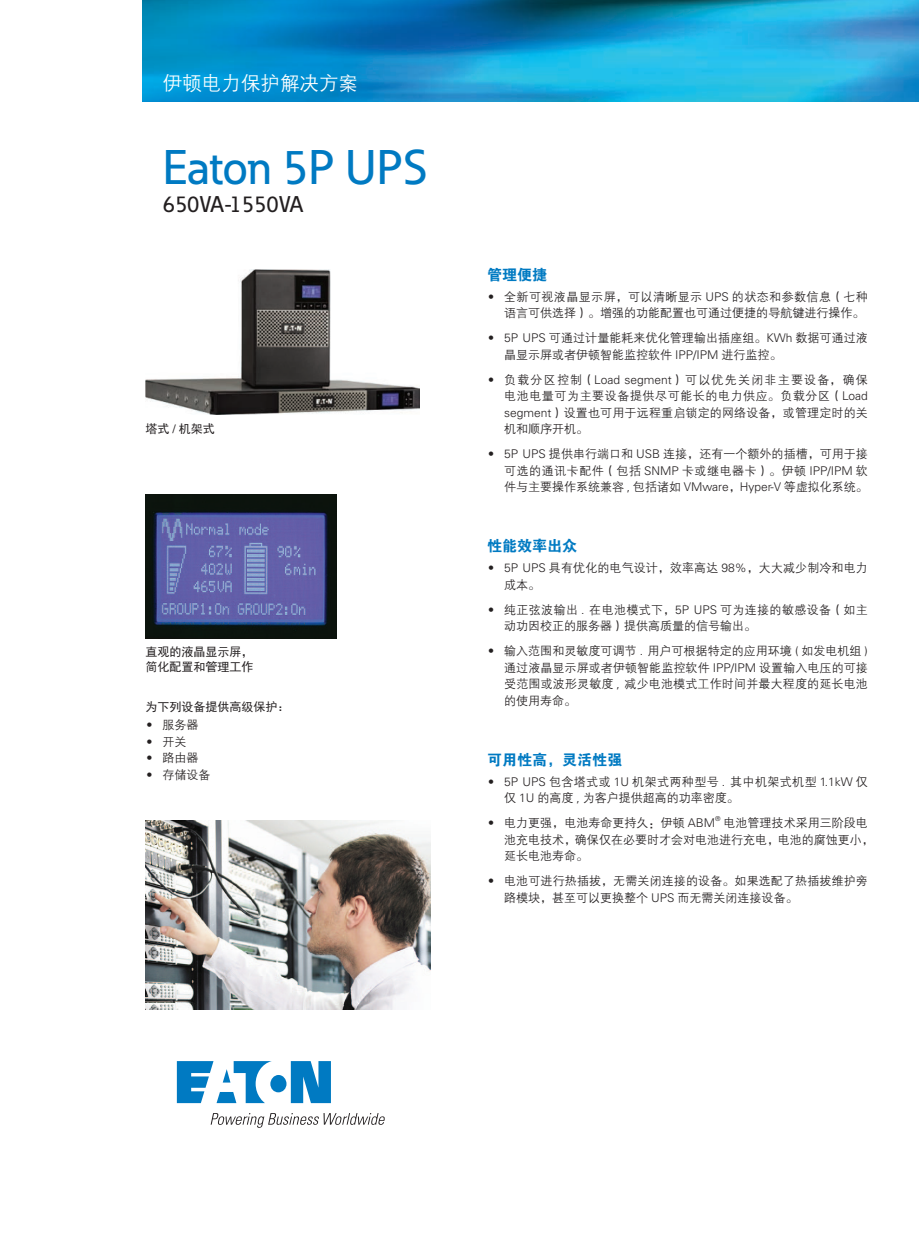
<style>
.page{position:relative;width:919px;height:1238px;background:#fff}
.page>*{position:absolute;margin:0;border:0;box-sizing:border-box;transform-origin:0 0}
.t1{font:500 48px "Eaton";color:#007ac2}
.t2{font:500 22.5px "Eaton";color:#231f20}
.t3{font:19.5px "FZZDXJW GB1 0";color:#fff}
.t4{font:15px "FZDHTJW GB1 0";color:#007ac2}
.t5{font:12px/16.5px "FZZDXJW GB1 0";letter-spacing:.005em;color:#231f20}
.t6{font:12px/16.5px "FZZDXJW GB1 0";letter-spacing:.035em;color:#231f20}
.t7{font:12px/16.5px "FZZDXJW GB1 0";letter-spacing:.03em;color:#231f20}
.t8{font:12px/14.4px "Sim Hei";color:#231f20}
.t9{font:300 6.75px "Univers";color:#231f20}
.s1{font-family:"Univers"}
.s2{font-family:"Univers";font-weight:300}
</style>
<div class="page">
<img style="left:145px;top:494px;width:191px;height:144px">
<img style="left:145px;top:269px;width:274px;height:145px">
<svg style="left:177px;top:1061px;width:154px;height:42px"></svg>
<svg style="left:211px;top:1113px;width:174px;height:14px"></svg>
<img style="left:142px;top:0;width:776px;height:102px">
<img style="left:145px;top:820px;width:285px;height:189px">
<h3 class="t3" style="left:163px;top:73px;width:196px">伊顿电力保护解决方案</h3>
<h1 class="t1" style="left:163px;top:138px;width:266px">Eaton 5P UPS</h1>
<h2 class="t2" style="left:163px;top:190px;width:142px">650VA-1550VA</h2>
<p class="t8" style="left:145px;top:421px;width:71px">塔式 <span class="s1">/</span> 机架式</p>
<p class="t8" style="left:145px;top:645px;width:109px">直观的液晶显示屏，简化配置和管理工作</p>
<p class="t8" style="left:145px;top:700px;width:145px">为下列设备提供高级保护：</p>
<p class="t5" style="left:146px;top:717px;width:54px"><span class="s2">•</span> 服务器</p>
<p class="t5" style="left:146px;top:733px;width:42px"><span class="s2">•</span> 开关</p>
<p class="t5" style="left:146px;top:750px;width:54px"><span class="s2">•</span> 路由器</p>
<p class="t5" style="left:146px;top:766px;width:66px"><span class="s2">•</span> 存储设备</p>
<p class="t4" style="left:487px;top:266px;width:61px">管理便捷</p>
<p class="t5" style="left:488px;top:289px;width:381px;text-align:right"><span class="s2">•</span> 全新可视液晶显示屏，可以清晰显示 <span class="s2">UPS</span> 的状态和参数信息（七种语言可供选择）。增强的功能配置也可通过便捷的导航键进行操作。</p>
<p class="t5" style="left:504px;top:330px;width:365px;text-indent:-16px"><span class="s2">• 5P UPS</span> 可通过计量能耗来优化管理输出插座组。<span class="s2">KWh</span> 数据可通过液晶显示屏或者伊顿智能监控软件 <span class="s2">IPP/IPM</span> 进行监控。</p>
<p class="t5" style="left:504px;top:372px;width:365px;text-align:justify;text-indent:-16px"><span class="s2">•</span> 负载分区控制（<span class="s2">Load segment</span>）可以优先关闭非主要设备，确保电池电量可为主要设备提供尽可能长的电力供应。负载分区（<span class="s2">Load segment</span>）设置也可用于远程重启锁定的网络设备，或管理定时的关机和顺序开机。</p>
<p class="t5" style="left:504px;top:446px;width:365px;text-align:justify;text-indent:-16px"><span class="s2">• 5P UPS</span> 提供串行端口和 <span class="s2">USB</span> 连接，还有一个额外的插槽，可用于接可选的通讯卡配件（包括 <span class="s2">SNMP</span> 卡或继电器卡）。伊顿 <span class="s2">IPP/IPM</span> 软件与主要操作系统兼容 <span class="s2">,</span> 包括诸如 <span class="s2">VMware</span>，<span class="s2">Hyper-V</span> 等虚拟化系统。</p>
<p class="t4" style="left:487px;top:538px;width:91px">性能效率出众</p>
<p class="t5" style="left:504px;top:560px;width:365px;text-indent:-16px"><span class="s2">• 5P UPS</span> 具有优化的电气设计，效率高达 <span class="s2">98%</span>，大大减少制冷和电力成本。</p>
<p class="t7" style="left:504px;top:601px;width:365px;text-indent:-16px"><span class="s2">•</span> 纯正弦波输出 <span class="s2">.</span> 在电池模式下，<span class="s2">5P UPS</span> 可为连接的敏感设备（如主动功因校正的服务器）提供高质量的信号输出。</p>
<p class="t5" style="left:504px;top:643px;width:365px;text-align:justify;text-indent:-16px"><span class="s2">•</span> 输入范围和灵敏度可调节 <span class="s2">.</span> 用户可根据特定的应用环境 <span class="s2">(</span> 如发电机组 <span class="s2">)</span>通过液晶显示屏或者伊顿智能监控软件 <span class="s2">IPP/IPM</span> 设置输入电压的可接受范围或波形灵敏度 <span class="s2">,</span> 减少电池模式工作时间并最大程度的延长电池的使用寿命。</p>
<p class="t4" style="left:487px;top:751px;width:136px">可用性高，灵活性强</p>
<p class="t6" style="left:504px;top:773px;width:365px;text-indent:-16px"><span class="s2">• 5P UPS</span> 包含塔式或 <span class="s2">1U</span> 机架式两种型号 <span class="s2">.</span> 其中机架式机型 <span class="s2">1.1kW</span> 仅仅 <span class="s2">1U</span> 的高度 <span class="s2">,</span> 为客户提供超高的功率密度。</p>
<p class="t5" style="left:488px;top:815px;width:228px"><span class="s2">•</span> 电力更强，电池寿命更持久：伊顿 <span class="s2">ABM</span></p>
<p class="t9" style="left:715px;top:814px;width:7px">®</p>
<p class="t5" style="left:504px;top:815px;width:371px;text-indent:219px">电池管理技术采用三阶段电池充电技术，确保仅在必要时才会对电池进行充电，电池的腐蚀更小，延长电池寿命。</p>
<p class="t5" style="left:504px;top:873px;width:365px;text-indent:-16px"><span class="s2">•</span> 电池可进行热插拔，无需关闭连接的设备。如果选配了热插拔维护旁路模块，甚至可以更换整个 <span class="s2">UPS</span> 而无需关闭连接设备。</p>
</div>
